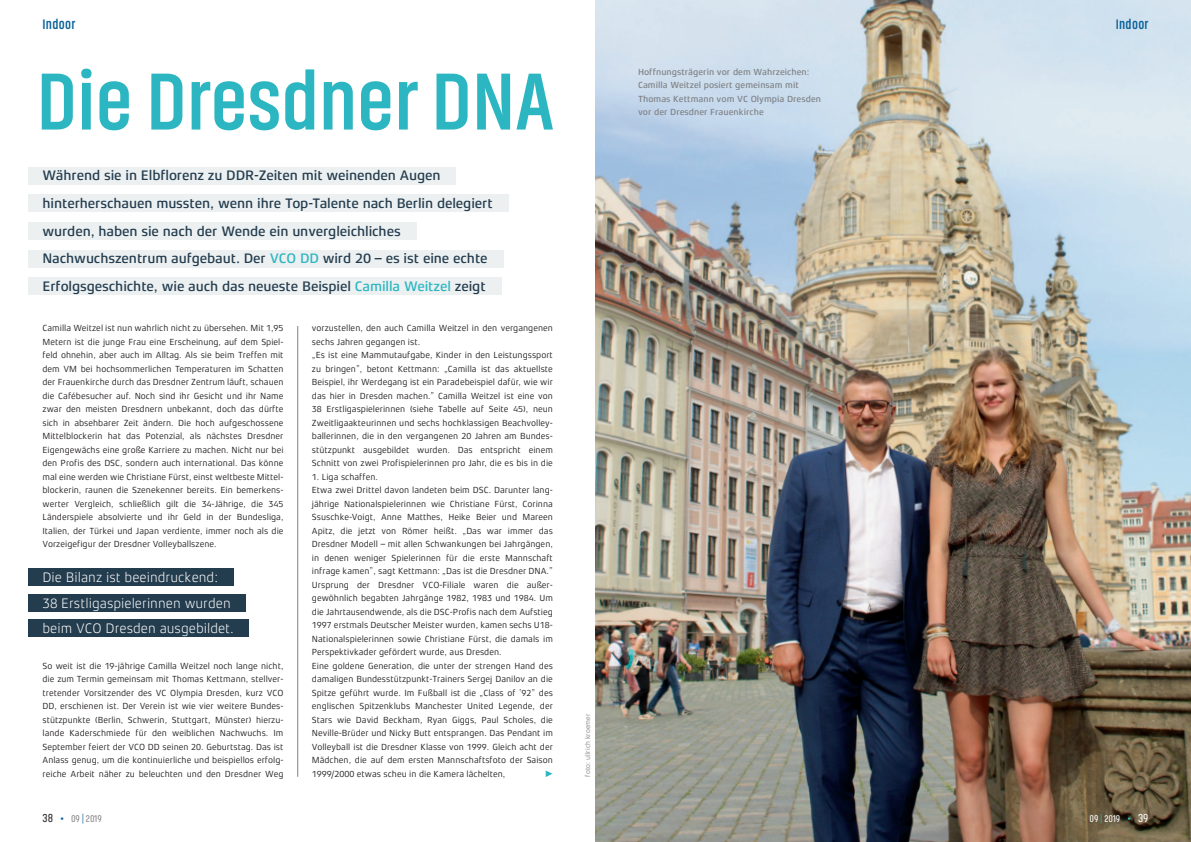
<style>
.page{position:relative;width:1191px;height:842px;background:#fff}
.page>*{position:absolute;margin:0;border:0;box-sizing:border-box;transform-origin:0 0}
.t1{font:700 82px "Akhand";color:#2cb6c1}
.t2{font:500 14px/27.6px "Xenois Sans Pro";letter-spacing:-.01em;color:#233c4e}
.t3{font:300 14px "Xenois Sans Pro";color:#fff}
.t4{font:700 14px "Akhand";letter-spacing:.025em;color:#09619a;scale:.95 1}
.t5{font:10px "Akhand";color:#fff}
.t6{font:10px "Akhand";color:#808285}
.t7{font:9px/13.5px "Xenois Sans Pro";color:#231f20;text-align:justify}
.t8{font:500 9px/13.5px "Xenois Sans Pro";color:#808285}
.t9{font:9px "Mathematical Pi Six";color:#2cb6c1}
.t10{font:7px "Xenois Sans Pro";color:#808285}
.s1{color:#2cb6c1}
.s2{font-size:12px;color:#231f20}
.s3{font-size:16px;color:#09619a}
.s4{color:#09619a}
.s5{font-size:16px;color:#2cb6c1}
.s6{font-size:12px}
</style>
<div class="page">
<img style="left:595px;top:0;width:595px;height:842px">
<div style="left:28px;top:167px;width:427px;height:17px;background:#ecf0f1"></div>
<div style="left:28px;top:223px;width:389px;height:17px;background:#ecf0f1"></div>
<div style="left:28px;top:250px;width:476px;height:17px;background:#ecf0f1"></div>
<div style="left:28px;top:278px;width:474px;height:17px;background:#ecf0f1"></div>
<div style="left:28px;top:195px;width:480px;height:17px;background:#ecf0f1"></div>
<hr style="left:297px;top:326px;width:1px;height:451px;background:#808285">
<div style="left:28px;top:569px;width:206px;height:17px;background:#233c4e"></div>
<div style="left:28px;top:620px;width:221px;height:17px;background:#233c4e"></div>
<div style="left:28px;top:594px;width:218px;height:17px;background:#233c4e"></div>
<h2 class="t4" style="left:43px;top:19px;width:36px">Indoor</h2>
<h1 class="t1" style="left:37px;top:69px;width:519px">Die Dresdner DNA</h1>
<h2 class="t2" style="left:43px;top:163px;width:399px">Während sie in Elbflorenz zu DDR-Zeiten mit weinenden Augen</h2>
<h2 class="t2" style="left:43px;top:191px;width:452px">hinterherschauen mussten, wenn ihre Top-Talente nach Berlin delegiert</h2>
<h2 class="t2" style="left:43px;top:218px;width:447px">wurden, haben sie nach der Wende ein unvergleichliches<br>Nachwuchszentrum aufgebaut. Der <span class="s1">VCO DD</span> wird 20 – es ist eine echte<br>Erfolgsgeschichte, wie auch das neueste Beispiel <span class="s1">Camilla Weitzel</span> zeigt</h2>
<p class="t7" style="left:43px;top:322px;width:242px">Camilla Weitzel ist nun wahrlich nicht zu übersehen. Mit 1,95<br>Metern ist die junge Frau eine Erscheinung, auf dem Spiel&shy;feld ohnehin, aber auch im Alltag. Als sie beim Treffen mit dem VM bei hochsommerlichen Temperaturen im Schatten der Frauenkirche durch das Dresdner Zentrum läuft, schauen die Cafébesucher auf. Noch sind ihr Gesicht und ihr Name zwar den meisten Dresdnern unbekannt, doch das dürfte sich in absehbarer Zeit ändern. Die hoch aufgeschossene Mittelblockerin hat das Potenzial, als nächstes Dresdner Eigengewächs eine große Karriere zu machen. Nicht nur bei den Profis des DSC, sondern auch international. Das könne mal eine werden wie Christiane Fürst, einst weltbeste Mittel&shy;blockerin, raunen die Szenekenner bereits. Ein bemerkens&shy;werter Vergleich, schließlich gilt die 34-Jährige, die 345<br>Länderspiele absolvierte und ihr Geld in der Bundesliga, Italien, der Türkei und Japan verdiente, immer noch als die Vorzeigefigur der Dresdner Volleyballszene.</p>
<h2 class="t3" style="left:43px;top:572px;width:177px">Die Bilanz ist beeindruckend:</h2>
<h2 class="t3" style="left:43px;top:597px;width:190px">38 Erstligaspielerinnen wurden</h2>
<h2 class="t3" style="left:43px;top:623px;width:193px">beim VCO Dresden ausgebildet.</h2>
<p class="t7" style="left:43px;top:660px;width:242px">So weit ist die 19-jährige Camilla Weitzel noch lange nicht, die zum Termin gemeinsam mit Thomas Kettmann, stellver&shy;tretender Vorsitzender des VC Olympia Dresden, kurz VCO DD, erschienen ist. Der Verein ist wie vier weitere Bundes&shy;stützpunkte (Berlin, Schwerin, Stuttgart, Münster) hierzu&shy;lande Kaderschmiede für den weiblichen Nachwuchs. Im September feiert der VCO DD seinen 20. Geburtstag. Das ist Anlass genug, um die kontinuierliche und beispiellos erfolg&shy;reiche Arbeit näher zu beleuchten und den Dresdner Weg</p>
<p class="t6" style="left:43px;top:812px;width:61px"><span class="s2">38</span> <span class="s3">•</span> 09 <span class="s4">|</span> 2019</p>
<p class="t7" style="left:312px;top:322px;width:242px;text-align:left">vorzustellen, den auch Camilla Weitzel in den vergangenen sechs Jahren gegangen ist.<br>„Es ist eine Mammutaufgabe, Kinder in den Leistungssport zu bringen”, betont Kettmann: „Camilla ist das aktuellste Beispiel, ihr Werdegang ist ein Paradebeispiel dafür, wie wir das hier in Dresden machen.” Camilla Weitzel ist eine von 38 Erstligaspielerinnen (siehe Tabelle auf Seite 45), neun Zweitligaakteurinnen und sechs hochklassigen Beachvolley&shy;ballerinnen, die in den vergangenen 20 Jahren am Bundes&shy;stützpunkt ausgebildet wurden. Das entspricht einem Schnitt von zwei Profispielerinnen pro Jahr, die es bis in die</p>
<p class="t7" style="left:312px;top:471px;width:242px;text-align:left">1. Liga schaffen.<br>Etwa zwei Drittel davon landeten beim DSC. Darunter lang&shy;jährige Nationalspielerinnen wie Christiane Fürst, Corinna Ssuschke-Voigt, Anne Matthes, Heike Beier und Mareen Apitz, die jetzt von Römer heißt. „Das war immer das Dresdner Modell – mit allen Schwankungen bei Jahrgängen, in denen weniger Spielerinnen für die erste Mannschaft infrage kamen”, sagt Kettmann: „Das ist die Dresdner DNA.” Ursprung der Dresdner VCO-Filiale waren die außer&shy;gewöhnlich begabten Jahrgänge 1982, 1983 und 1984. Um die Jahrtausendwende, als die DSC-Profis nach dem Aufstieg 1997 erstmals Deutscher Meister wurden, kamen sechs U18- Nationalspielerinnen sowie Christiane Fürst, die damals im Perspektivkader gefördert wurde, aus Dresden.<br>Eine goldene Generation, die unter der strengen Hand des damaligen Bundesstützpunkt-Trainers Sergej Danilov an die Spitze geführt wurde. Im Fußball ist die „Class of ’92” des englischen Spitzenklubs Manchester United Legende, der Stars wie David Beckham, Ryan Giggs, Paul Scholes, die Neville-Brüder und Nicky Butt entsprangen. Das Pendant im Volleyball ist die Dresdner Klasse von 1999. Gleich acht der Mädchen, die auf dem ersten Mannschaftsfoto der Saison 1999/2000 etwas scheu in die Kamera lächelten,</p>
<p class="t9" style="left:545px;top:770px;width:9px">-</p>
<p class="t10" style="left:585px;top:777px;width:65px;rotate:-90deg">foto: ullrich kroemer</p>
<p class="t8" style="left:638px;top:66px;width:185px">Hoffnungsträgerin vor dem Wahrzeichen:<br>Camilla Weitzel posiert gemeinsam mit Thomas Kettmann vom VC Olympia Dresden vor der Dresdner Frauenkirche</p>
<h2 class="t4" style="left:1115px;top:19px;width:36px">Indoor</h2>
<p class="t5" style="left:1089px;top:812px;width:60px">09 <span class="s1">|</span> 2019 <span class="s5">•</span> <span class="s6">39</span></p>
</div>
